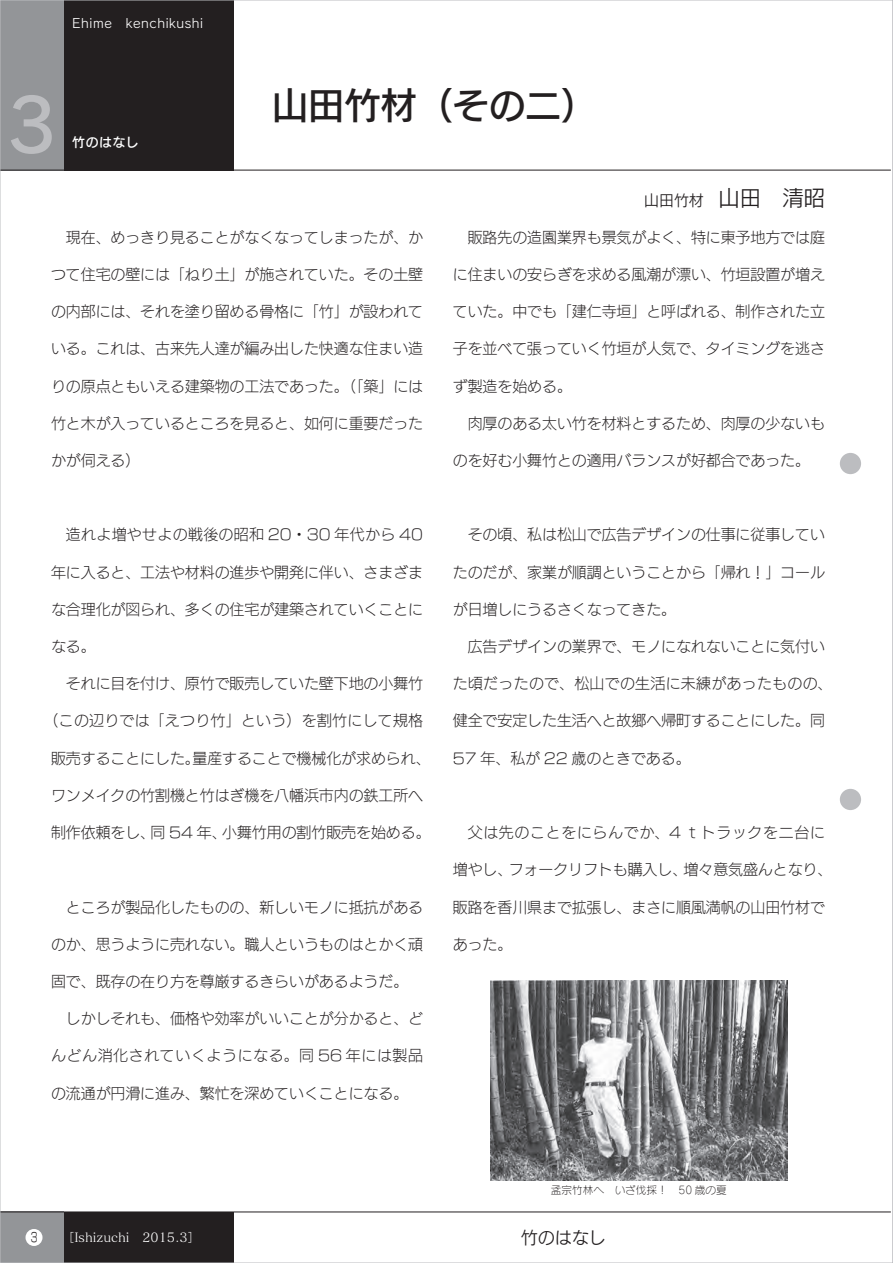
<style>
.page{position:relative;width:893px;height:1263px;background:#fff}
.page>*{position:absolute;margin:0;border:0;box-sizing:border-box;transform-origin:0 0}
.t1{font:72.3px "Rodin Pro DB";color:#bcbdc0}
.t2{font:36.15px "New Rodin Pro DB";color:#231f20}
.t3{font:16.95px "New Rodin Pro M";color:#231f20}
.本文-3_5{font:14.85px "New Rodin Pro L";color:#231f20}
.本文-3_5-2{font:14.85px "New Rodin Pro L";letter-spacing:.025em;color:#231f20}
.本文-3_5-3{font:14.85px "New Rodin Pro L";letter-spacing:.02em;color:#231f20}
.本文-3_5-4{font:14.85px "New Rodin Pro L";letter-spacing:.045em;color:#231f20}
.本文-3_5-5{font:14.85px "New Rodin Pro L";letter-spacing:.05em;color:#231f20}
.原稿作者名{font:14.85px "New Rodin Pro M";color:#231f20}
.t4{font:12.75px "Matisse Pro M";color:#fff}
.t5{font:12.75px "Rodin Pro M";letter-spacing:.05em;color:#fff}
.t6{font:12.75px "New Rodin Pro DB";letter-spacing:.05em;color:#fff}
.t7{font:12.75px "New Rodin Pro M";color:#231f20;scale:.65 1}
.t8{font:10.65px "Seurat Pro L";color:#231f20}
.s1{font-size:21.3px}
</style>
<div class="page">
<div style="left:0;top:1212px;width:234px;height:51px;background:#231f20"></div>
<div style="left:0;top:1212px;width:64px;height:51px;background:#939598"></div>
<div style="left:0;top:0;width:234px;height:170px;background:#231f20"></div>
<div style="left:0;top:0;width:64px;height:170px;background:#939598"></div>
<hr style="left:0;top:170px;width:891px;height:1px;background:#231f20">
<hr style="left:0;top:1212px;width:891px;height:1px;background:#231f20">
<div style="left:26px;top:1229px;width:17px;height:17px;background:#fff;border-radius:50%"></div>
<img style="left:490px;top:980px;width:298px;height:200px">
<svg style="left:892px;top:0;width:1px;height:1263px"></svg>
<div style="left:840px;top:453px;width:21px;height:21px;background:#bcbdc0;border-radius:50%"></div>
<div style="left:840px;top:789px;width:21px;height:21px;background:#bcbdc0;border-radius:50%"></div>
<p class="t5" style="left:72px;top:15px;width:132px">Ehime　kenchikushi</p>
<h1 class="t1" style="left:7px;top:78px;width:51px">3</h1>
<p class="t6" style="left:72px;top:132px;width:68px">竹のはなし</p>
<p class="t2" style="left:272px;top:74px;width:327px">山田竹材（その二）</p>
<p class="原稿作者名" style="left:644px;top:188px;width:182px">山田竹材　<span class="s1">山田　清昭</span></p>
<p class="本文-3_5" style="left:66px;top:225px;width:359px">現在、めっきり見ることがなくなってしまったが、か</p>
<p class="本文-3_5" style="left:51px;top:262px;width:374px">つて住宅の壁には「ねり土」が施されていた。その土壁</p>
<p class="本文-3_5" style="left:51px;top:299px;width:374px">の内部には、それを塗り留める骨格に「竹」が設われて</p>
<p class="本文-3_5" style="left:51px;top:336px;width:374px">いる。これは、古来先人達が編み出した快適な住まい造</p>
<p class="本文-3_5" style="left:51px;top:373px;width:374px">りの原点ともいえる建築物の工法であった。（「築」には</p>
<p class="本文-3_5" style="left:51px;top:411px;width:374px">竹と木が入っているところを見ると、如何に重要だった</p>
<p class="本文-3_5" style="left:51px;top:448px;width:91px">かが伺える）</p>
<p class="本文-3_5-2" style="left:66px;top:522px;width:359px">造れよ増やせよの戦後の昭和 20・30 年代から 40</p>
<p class="本文-3_5" style="left:51px;top:559px;width:374px">年に入ると、工法や材料の進歩や開発に伴い、さまざま</p>
<p class="本文-3_5" style="left:51px;top:597px;width:374px">な合理化が図られ、多くの住宅が建築されていくことに</p>
<p class="本文-3_5" style="left:51px;top:634px;width:46px">なる。</p>
<p class="本文-3_5" style="left:66px;top:671px;width:359px">それに目を付け、原竹で販売していた壁下地の小舞竹</p>
<p class="本文-3_5-3" style="left:44px;top:708px;width:381px">（この辺りでは「えつり竹」という）を割竹にして規格</p>
<p class="本文-3_5" style="left:51px;top:745px;width:381px">販売することにした。量産することで機械化が求められ、</p>
<p class="本文-3_5" style="left:51px;top:783px;width:374px">ワンメイクの竹割機と竹はぎ機を八幡浜市内の鉄工所へ</p>
<p class="本文-3_5" style="left:51px;top:820px;width:381px">制作依頼をし、同 54 年、小舞竹用の割竹販売を始める。</p>
<p class="本文-3_5" style="left:66px;top:894px;width:359px">ところが製品化したものの、新しいモノに抵抗がある</p>
<p class="本文-3_5" style="left:51px;top:932px;width:374px">のか、思うように売れない。職人というものはとかく頑</p>
<p class="本文-3_5" style="left:51px;top:969px;width:359px">固で、既存の在り方を尊厳するきらいがあるようだ。</p>
<p class="本文-3_5" style="left:66px;top:1006px;width:359px">しかしそれも、価格や効率がいいことが分かると、ど</p>
<p class="本文-3_5-4" style="left:51px;top:1043px;width:373px">んどん消化されていくようになる。同 56 年には製品</p>
<p class="本文-3_5" style="left:51px;top:1080px;width:359px">の流通が円滑に進み、繁忙を深めていくことになる。</p>
<p class="本文-3_5" style="left:468px;top:225px;width:359px">販路先の造園業界も景気がよく、特に東予地方では庭</p>
<p class="本文-3_5" style="left:453px;top:262px;width:374px">に住まいの安らぎを求める風潮が漂い、竹垣設置が増え</p>
<p class="本文-3_5" style="left:453px;top:299px;width:374px">ていた。中でも「建仁寺垣」と呼ばれる、制作された立</p>
<p class="本文-3_5" style="left:453px;top:336px;width:374px">子を並べて張っていく竹垣が人気で、タイミングを逃さ</p>
<p class="本文-3_5" style="left:453px;top:373px;width:121px">ず製造を始める。</p>
<p class="本文-3_5" style="left:468px;top:411px;width:359px">肉厚のある太い竹を材料とするため、肉厚の少ないも</p>
<p class="本文-3_5" style="left:453px;top:448px;width:359px">のを好む小舞竹との適用バランスが好都合であった。</p>
<p class="本文-3_5" style="left:468px;top:522px;width:359px">その頃、私は松山で広告デザインの仕事に従事してい</p>
<p class="本文-3_5" style="left:453px;top:559px;width:374px">たのだが、家業が順調ということから「帰れ！」コール</p>
<p class="本文-3_5" style="left:453px;top:597px;width:225px">が日増しにうるさくなってきた。</p>
<p class="本文-3_5" style="left:468px;top:634px;width:359px">広告デザインの業界で、モノになれないことに気付い</p>
<p class="本文-3_5-2" style="left:453px;top:671px;width:381px">た頃だったので、松山での生活に未練があったものの、</p>
<p class="本文-3_5" style="left:453px;top:708px;width:374px">健全で安定した生活へと故郷へ帰町することにした。同</p>
<p class="本文-3_5" style="left:453px;top:745px;width:239px">57 年、私が 22 歳のときである。</p>
<p class="本文-3_5-5" style="left:468px;top:820px;width:359px">父は先のことをにらんでか、4 ｔトラックを二台に</p>
<p class="本文-3_5" style="left:453px;top:857px;width:381px">増やし、フォークリフトも購入し、増々意気盛んとなり、</p>
<p class="本文-3_5" style="left:453px;top:894px;width:374px">販路を香川県まで拡張し、まさに順風満帆の山田竹材で</p>
<p class="本文-3_5" style="left:453px;top:932px;width:61px">あった。</p>
<p class="t7" style="left:31px;top:1227px;width:12px">3</p>
<p class="t4" style="left:62px;top:1229px;width:140px">［Ishizuchi　2015.3］</p>
<p class="t8" style="left:551px;top:1183px;width:177px">孟宗竹林へ　いざ伐採！　50 歳の夏</p>
<p class="t3" style="left:521px;top:1223px;width:87px">竹のはなし</p>
</div>
